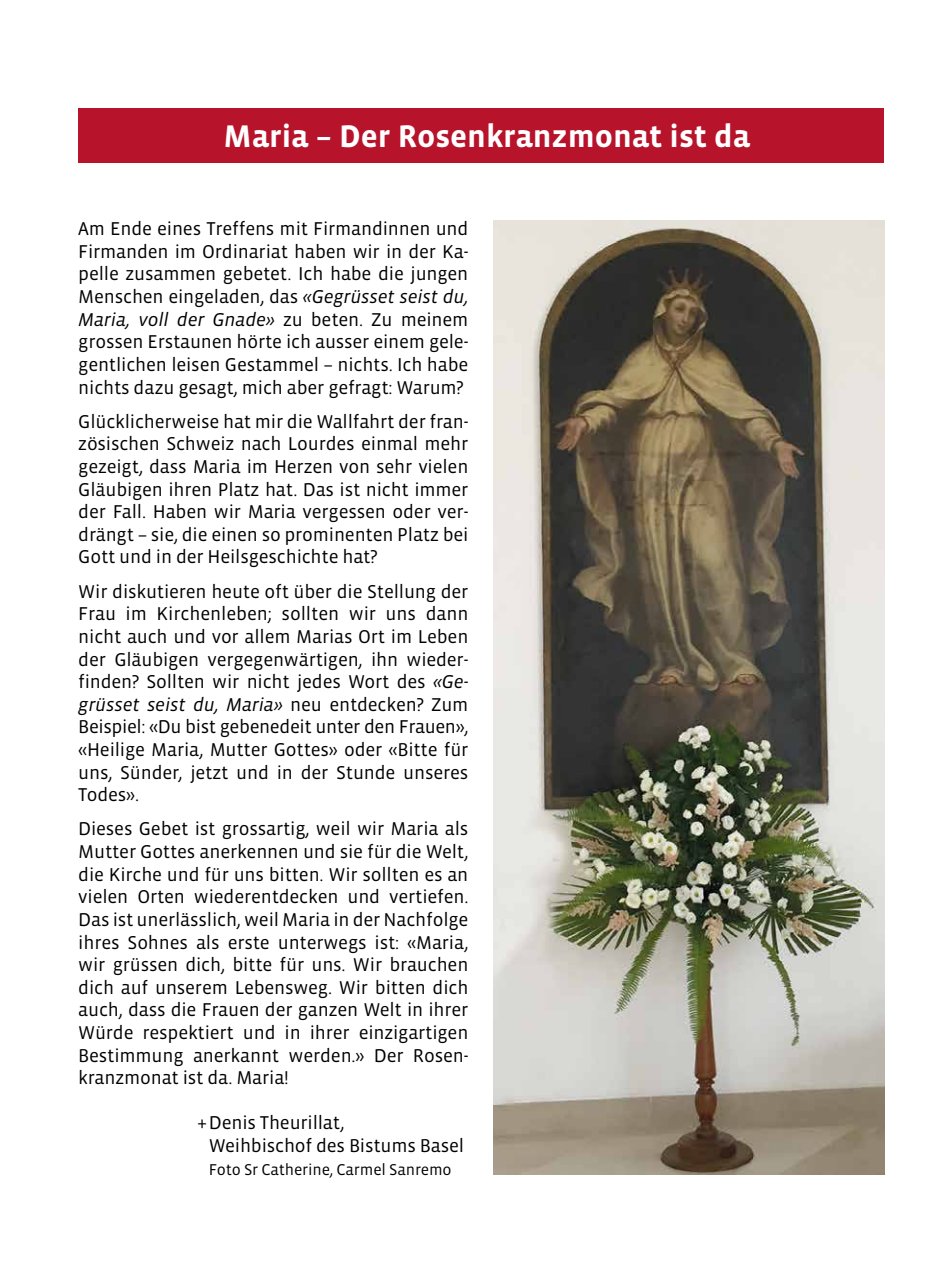
<style>
.page{position:relative;width:942px;height:1276px;background:#fff}
.page>*{position:absolute;margin:0;border:0;box-sizing:border-box;transform-origin:0 0}
.t1{font:700 32px "Vista Sans";color:#fff}
.t2{font:19px/22.6px "Vista Sans";letter-spacing:-.01em;color:#000;text-align:justify}
.t3{font:16px "Vista Sans";letter-spacing:-.01em;color:#000}
.s1{font-style:italic}
.s2{color:#fff}
.s3{font-size:19px;color:#fff}
</style>
<div class="page">
<div style="left:78px;top:108px;width:805px;height:55px;background:#b7142c"></div>
<img style="left:494px;top:220px;width:389px;height:954px">
<h1 class="t1" style="left:223px;top:120px;width:528px">Maria – Der Rosenkranzmonat ist da</h1>
<p class="t2" style="left:78px;top:218px;width:391px">Am Ende eines Treffens mit Firmandinnen und Firmanden im Ordinariat haben wir in der Ka&shy;pelle zusammen gebetet. Ich habe die jungen Menschen eingeladen, das <span class="s1">«Gegrüsset seist du, Maria, voll der Gnade»</span> zu beten. Zu meinem grossen Erstaunen hörte ich ausser einem gele&shy;gentlichen leisen Gestammel – nichts. Ich habe nichts dazu gesagt, mich aber gefragt: Warum?</p>
<p class="t2" style="left:78px;top:410px;width:391px">Glücklicherweise hat mir die Wallfahrt der fran&shy;zösischen Schweiz nach Lourdes einmal mehr gezeigt, dass Maria im Herzen von sehr vielen Gläubigen ihren Platz hat. Das ist nicht immer der Fall. Haben wir Maria vergessen oder ver&shy;drängt – sie, die einen so prominenten Platz bei Gott und in der Heilsgeschichte hat?</p>
<p class="t2" style="left:78px;top:580px;width:391px">Wir diskutieren heute oft über die Stellung der Frau im Kirchenleben; sollten wir uns dann nicht auch und vor allem Marias Ort im Leben der Gläubigen vergegenwärtigen, ihn wieder&shy;finden? Sollten wir nicht jedes Wort des <span class="s1">«Ge&shy;grüsset seist du, Maria»</span> neu entdecken? Zum Beispiel: «Du bist gebenedeit unter den Frauen», «Heilige Maria, Mutter Gottes» oder «Bitte für uns, Sünder, jetzt und in der Stunde unseres Todes».</p>
<p class="t2" style="left:78px;top:818px;width:391px">Dieses Gebet ist grossartig, weil wir Maria als Mutter Gottes anerkennen und sie für die Welt, die Kirche und für uns bitten. Wir sollten es an vielen Orten wiederentdecken und vertiefen.<br>Das ist unerlässlich, weil Maria in der Nachfolge ihres Sohnes als erste unterwegs ist: «Maria, wir grüssen dich, bitte für uns. Wir brauchen dich auf unserem Lebensweg. Wir bitten dich auch, dass die Frauen der ganzen Welt in ihrer Würde respektiert und in ihrer einzigartigen Bestimmung anerkannt werden.» Der Rosen&shy;kranzmonat ist da. Maria!</p>
<p class="t2" style="left:197px;top:1112px;width:268px">+Denis Theurillat,<br><span class="s2">+</span>Weihbischof des Bistums Basel</p>
<p class="t3" style="left:197px;top:1161px;width:255px"><span class="s3">+</span>Foto Sr Catherine, Carmel Sanremo</p>
</div>
